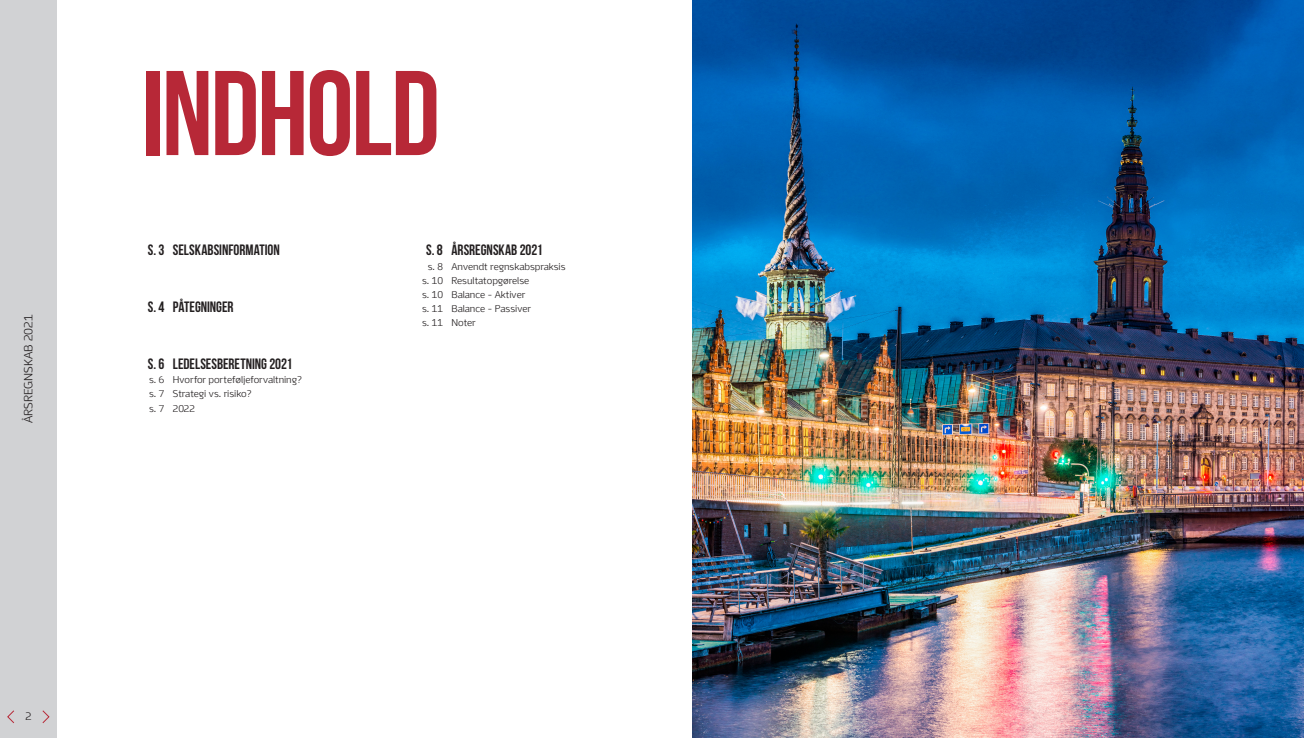
<style>
.page{position:relative;width:1304px;height:738px;background:#fff}
.page>*{position:absolute;margin:0;border:0;box-sizing:border-box;transform-origin:0 0}
.ED18_TOC_H1{font:120px "Bebas Neue";letter-spacing:-.02em;color:#b72837}
.ED18_TOC_H2{font:15px "Bebas Neue";color:#231f20}
.t1{font:300 12px "Energi";color:#231f20}
.t2{font:300 11px "Energi";color:#231f20}
.ED18_TOC_text{font:300 10px "Energi";color:#231f20}
</style>
<div class="page">
<img style="left:693px;top:0;width:611px;height:737px">
<div style="left:0;top:0;width:57px;height:737px;background:#d1d2d4"></div>
<svg style="left:7px;top:710px;width:7px;height:13px"></svg>
<svg style="left:42px;top:710px;width:8px;height:13px"></svg>
<p class="t1" style="left:22px;top:423px;width:110px;rotate:-90deg">ÅRSREGNSKAB 2021</p>
<p class="ED18_TOC_H1" style="left:142px;top:48px;width:300px">INDHOLD</p>
<p class="ED18_TOC_H2" style="left:148px;top:242px;width:134px">S. 3 SELSKABSINFORMATION</p>
<p class="ED18_TOC_H2" style="left:148px;top:298px;width:87px">S. 4 PÅTEGNINGER</p>
<p class="ED18_TOC_H2" style="left:148px;top:355px;width:146px">S. 6 LEDELSESBERETNING 2021</p>
<p class="ED18_TOC_text" style="left:149px;top:374px;width:154px">s. 6 Hvorfor porteføljeforvaltning?</p>
<p class="ED18_TOC_text" style="left:149px;top:388px;width:104px">s. 7 Strategi vs. risiko?</p>
<p class="ED18_TOC_text" style="left:149px;top:402px;width:47px">s. 7 2022</p>
<p class="ED18_TOC_H2" style="left:426px;top:242px;width:118px">S. 8 ÅRSREGNSKAB 2021</p>
<p class="ED18_TOC_text" style="left:428px;top:261px;width:139px">s. 8 Anvendt regnskabspraksis</p>
<p class="ED18_TOC_text" style="left:422px;top:275px;width:109px">s. 10 Resultatopgørelse</p>
<p class="ED18_TOC_text" style="left:422px;top:289px;width:104px">s. 10 Balance - Aktiver</p>
<p class="ED18_TOC_text" style="left:422px;top:303px;width:110px">s. 11 Balance - Passiver</p>
<p class="ED18_TOC_text" style="left:422px;top:317px;width:55px">s. 11 Noter</p>
<p class="t2" style="left:25px;top:710px;width:8px">2</p>
</div>
